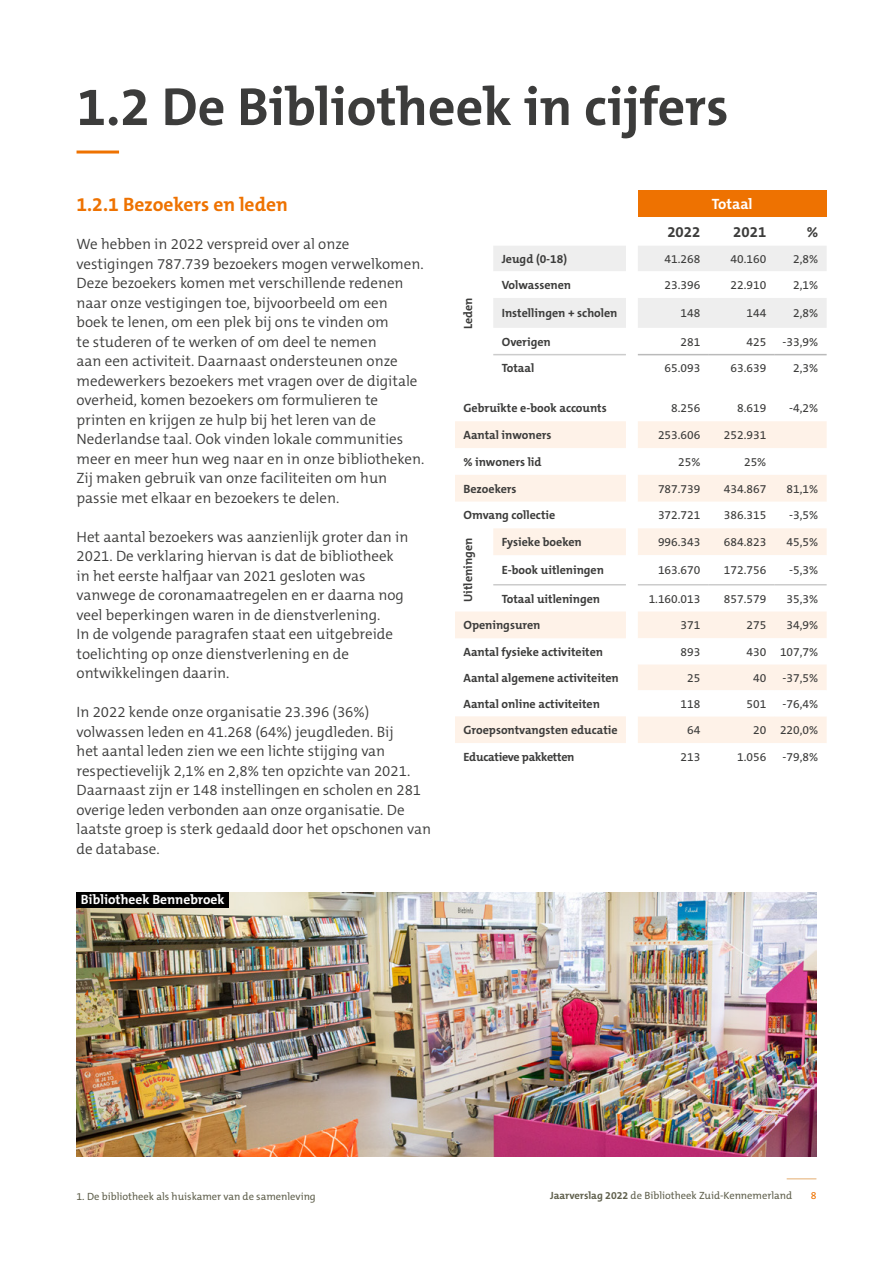
<style>
.page{position:relative;width:893px;height:1263px;background:#fff}
.page>*{position:absolute;margin:0;border:0;box-sizing:border-box;transform-origin:0 0}
.t1{font:700 54px "The Mix C5";color:#3c3c3b}
.Kop_5{font:700 19.5px "The Mix C5";color:#ee7201}
.Platte_tekst{font:300 15px/19.5px "The Mix C5";color:#3c3c3b}
.Tussenkop{font:700 15px "The Mix C5";color:#3c3c3b}
.Balk{font:700 15px "The Mix C5";color:#fff}
.Bijschriften{font:700 13.5px "The Mix C5";color:#fff}
.Primary{font:700 12px "The Mix C5";color:#3c3c3b}
.Tabel_cijfers_ps_8{font:12px "The Mix C5";color:#3c3c3b}
.Primary-2{font:700 12px "The Mix C5";letter-spacing:-.02em;color:#3c3c3b}
.t2{font:10.5px "The Mix C5";color:#60604d}
.t3{font:10.5px "The Mix C5";color:#ee7201}
.s1{font-weight:700}
</style>
<div class="page">
<svg style="left:787px;top:1178px;width:29px;height:1px"></svg>
<hr style="left:77px;top:151px;width:42px;height:3px;background:#ee7201">
<img style="left:77px;top:893px;width:739px;height:264px">
<div style="left:77px;top:892px;width:152px;height:16px;background:#000"></div>
<div style="left:638px;top:190px;width:189px;height:27px;background:#ee7201"></div>
<svg style="left:493px;top:246px;width:334px;height:82px"></svg>
<svg style="left:455px;top:421px;width:372px;height:134px;fill:#fef2e8"></svg>
<svg style="left:455px;top:585px;width:372px;height:158px"></svg>
<hr style="left:493px;top:354px;width:133px;height:1px;background:#ccc">
<hr style="left:493px;top:584px;width:133px;height:1px;background:#ccc">
<hr style="left:638px;top:354px;width:71px;height:1px;background:#bababa">
<hr style="left:709px;top:354px;width:66px;height:1px;background:#bababa">
<hr style="left:775px;top:354px;width:52px;height:1px;background:#bababa">
<hr style="left:638px;top:584px;width:71px;height:1px;background:#ccc">
<hr style="left:709px;top:584px;width:66px;height:1px;background:#ccc">
<hr style="left:775px;top:584px;width:52px;height:1px;background:#ccc">
<p class="t1" style="left:77px;top:72px;width:653px">1.2 De Bibliotheek in cijfers</p>
<p class="Kop_5" style="left:77px;top:192px;width:213px">1.2.1 Bezoekers en leden</p>
<p class="Platte_tekst" style="left:77px;top:234px;width:349px">We hebben in 2022 verspreid over al onze vestigingen 787.739 bezoekers mogen verwelkomen.<br>Deze bezoekers komen met verschillende redenen naar onze vestigingen toe, bijvoorbeeld om een<br>boek te lenen, om een plek bij ons te vinden om<br>te studeren of te werken of om deel te nemen<br>aan een activiteit. Daarnaast ondersteunen onze medewerkers bezoekers met vragen over de digitale overheid, komen bezoekers om formulieren te printen en krijgen ze hulp bij het leren van de Nederlandse taal. Ook vinden lokale communities meer en meer hun weg naar en in onze bibliotheken.<br>Zij maken gebruik van onze faciliteiten om hun passie met elkaar en bezoekers te delen.</p>
<p class="Platte_tekst" style="left:77px;top:527px;width:333px">Het aantal bezoekers was aanzienlijk groter dan in 2021. De verklaring hiervan is dat de bibliotheek in het eerste halfjaar van 2021 gesloten was vanwege de coronamaatregelen en er daarna nog veel beperkingen waren in de dienstverlening.<br>In de volgende paragrafen staat een uitgebreide toelichting op onze dienstverlening en de ontwikkelingen daarin.</p>
<p class="Platte_tekst" style="left:77px;top:702px;width:356px">In 2022 kende onze organisatie 23.396 (36%) volwassen leden en 41.268 (64%) jeugdleden. Bij<br>het aantal leden zien we een lichte stijging van respectievelijk 2,1% en 2,8% ten opzichte van 2021.<br>Daarnaast zijn er 148 instellingen en scholen en 281 overige leden verbonden aan onze organisatie. De laatste groep is sterk gedaald door het opschonen van de database.</p>
<p class="Bijschriften" style="left:81px;top:891px;width:145px">Bibliotheek Bennebroek</p>
<p class="Balk" style="left:712px;top:195px;width:42px">Totaal</p>
<p class="Tussenkop" style="left:667px;top:222px;width:34px">2022</p>
<p class="Tussenkop" style="left:733px;top:222px;width:34px">2021</p>
<p class="Tussenkop" style="left:807px;top:222px;width:13px">%</p>
<p class="Primary" style="left:502px;top:251px;width:67px">Jeugd (0-18)</p>
<p class="Tabel_cijfers_ps_8" style="left:665px;top:251px;width:37px">41.268</p>
<p class="Tabel_cijfers_ps_8" style="left:730px;top:251px;width:37px">40.160</p>
<p class="Tabel_cijfers_ps_8" style="left:793px;top:251px;width:26px">2,8%</p>
<p class="Primary" style="left:502px;top:277px;width:71px">Volwassenen</p>
<p class="Tabel_cijfers_ps_8" style="left:665px;top:277px;width:37px">23.396</p>
<p class="Tabel_cijfers_ps_8" style="left:730px;top:277px;width:37px">22.910</p>
<p class="Tabel_cijfers_ps_8" style="left:793px;top:277px;width:26px">2,1%</p>
<p class="Primary" style="left:502px;top:306px;width:117px">Instellingen + scholen</p>
<p class="Tabel_cijfers_ps_8" style="left:680px;top:306px;width:21px">148</p>
<p class="Tabel_cijfers_ps_8" style="left:746px;top:306px;width:21px">144</p>
<p class="Tabel_cijfers_ps_8" style="left:793px;top:306px;width:26px">2,8%</p>
<p class="Primary" style="left:502px;top:334px;width:50px">Overigen</p>
<p class="Tabel_cijfers_ps_8" style="left:680px;top:334px;width:21px">281</p>
<p class="Tabel_cijfers_ps_8" style="left:746px;top:334px;width:21px">425</p>
<p class="Tabel_cijfers_ps_8" style="left:783px;top:334px;width:37px">-33,9%</p>
<p class="Primary" style="left:502px;top:361px;width:34px">Totaal</p>
<p class="Tabel_cijfers_ps_8" style="left:665px;top:361px;width:37px">65.093</p>
<p class="Tabel_cijfers_ps_8" style="left:730px;top:361px;width:37px">63.639</p>
<p class="Tabel_cijfers_ps_8" style="left:793px;top:361px;width:26px">2,3%</p>
<p class="Primary" style="left:463px;top:401px;width:145px">Gebruikte e-book accounts</p>
<p class="Tabel_cijfers_ps_8" style="left:671px;top:401px;width:31px">8.256</p>
<p class="Tabel_cijfers_ps_8" style="left:737px;top:401px;width:31px">8.619</p>
<p class="Tabel_cijfers_ps_8" style="left:789px;top:401px;width:30px">-4,2%</p>
<p class="Primary" style="left:463px;top:427px;width:89px">Aantal inwoners</p>
<p class="Tabel_cijfers_ps_8" style="left:658px;top:427px;width:44px">253.606</p>
<p class="Tabel_cijfers_ps_8" style="left:724px;top:427px;width:44px">252.931</p>
<p class="Primary" style="left:463px;top:454px;width:80px">% inwoners lid</p>
<p class="Tabel_cijfers_ps_8" style="left:678px;top:454px;width:24px">25%</p>
<p class="Tabel_cijfers_ps_8" style="left:744px;top:454px;width:24px">25%</p>
<p class="Primary" style="left:463px;top:481px;width:55px">Bezoekers</p>
<p class="Tabel_cijfers_ps_8" style="left:658px;top:481px;width:44px">787.739</p>
<p class="Tabel_cijfers_ps_8" style="left:724px;top:481px;width:44px">434.867</p>
<p class="Tabel_cijfers_ps_8" style="left:787px;top:481px;width:33px">81,1%</p>
<p class="Primary" style="left:463px;top:508px;width:93px">Omvang collectie</p>
<p class="Tabel_cijfers_ps_8" style="left:658px;top:508px;width:44px">372.721</p>
<p class="Tabel_cijfers_ps_8" style="left:724px;top:508px;width:44px">386.315</p>
<p class="Tabel_cijfers_ps_8" style="left:789px;top:508px;width:30px">-3,5%</p>
<p class="Primary" style="left:461px;top:602px;width:65px;rotate:-90deg">Uitleningen</p>
<p class="Primary" style="left:502px;top:534px;width:81px">Fysieke boeken</p>
<p class="Tabel_cijfers_ps_8" style="left:658px;top:534px;width:44px">996.343</p>
<p class="Tabel_cijfers_ps_8" style="left:724px;top:534px;width:44px">684.823</p>
<p class="Tabel_cijfers_ps_8" style="left:787px;top:534px;width:33px">45,5%</p>
<p class="Primary" style="left:461px;top:329px;width:33px;rotate:-90deg">Leden</p>
<p class="Primary" style="left:502px;top:563px;width:104px">E-book uitleningen</p>
<p class="Tabel_cijfers_ps_8" style="left:658px;top:563px;width:44px">163.670</p>
<p class="Tabel_cijfers_ps_8" style="left:724px;top:563px;width:44px">172.756</p>
<p class="Tabel_cijfers_ps_8" style="left:789px;top:563px;width:30px">-5,3%</p>
<p class="Primary" style="left:502px;top:591px;width:100px">Totaal uitleningen</p>
<p class="Tabel_cijfers_ps_8" style="left:649px;top:591px;width:53px">1.160.013</p>
<p class="Tabel_cijfers_ps_8" style="left:724px;top:591px;width:44px">857.579</p>
<p class="Tabel_cijfers_ps_8" style="left:787px;top:591px;width:33px">35,3%</p>
<p class="Primary" style="left:463px;top:618px;width:78px">Openingsuren</p>
<p class="Tabel_cijfers_ps_8" style="left:680px;top:618px;width:21px">371</p>
<p class="Tabel_cijfers_ps_8" style="left:746px;top:618px;width:21px">275</p>
<p class="Tabel_cijfers_ps_8" style="left:787px;top:618px;width:33px">34,9%</p>
<p class="Primary" style="left:463px;top:644px;width:141px">Aantal fysieke activiteiten</p>
<p class="Tabel_cijfers_ps_8" style="left:680px;top:644px;width:21px">893</p>
<p class="Tabel_cijfers_ps_8" style="left:746px;top:644px;width:21px">430</p>
<p class="Tabel_cijfers_ps_8" style="left:780px;top:644px;width:40px">107,7%</p>
<p class="Primary" style="left:463px;top:670px;width:157px">Aantal algemene activiteiten</p>
<p class="Tabel_cijfers_ps_8" style="left:687px;top:670px;width:15px">25</p>
<p class="Tabel_cijfers_ps_8" style="left:753px;top:670px;width:15px">40</p>
<p class="Tabel_cijfers_ps_8" style="left:783px;top:670px;width:37px">-37,5%</p>
<p class="Primary" style="left:463px;top:696px;width:138px">Aantal online activiteiten</p>
<p class="Tabel_cijfers_ps_8" style="left:680px;top:696px;width:21px">118</p>
<p class="Tabel_cijfers_ps_8" style="left:746px;top:696px;width:21px">501</p>
<p class="Tabel_cijfers_ps_8" style="left:783px;top:696px;width:37px">-76,4%</p>
<p class="Primary" style="left:463px;top:722px;width:156px">Groepsontvangsten educatie</p>
<p class="Tabel_cijfers_ps_8" style="left:687px;top:722px;width:15px">64</p>
<p class="Tabel_cijfers_ps_8" style="left:753px;top:722px;width:15px">20</p>
<p class="Tabel_cijfers_ps_8" style="left:780px;top:722px;width:40px">220,0%</p>
<p class="Primary-2" style="left:463px;top:749px;width:113px">Educatieve pakketten</p>
<p class="Tabel_cijfers_ps_8" style="left:680px;top:749px;width:21px">213</p>
<p class="Tabel_cijfers_ps_8" style="left:737px;top:749px;width:31px">1.056</p>
<p class="Tabel_cijfers_ps_8" style="left:783px;top:749px;width:37px">-79,8%</p>
<p class="t2" style="left:77px;top:1190px;width:241px">1. De bibliotheek als huiskamer van de samenleving</p>
<p class="t2" style="left:550px;top:1189px;width:244px"><span class="s1">Jaarverslag 2022</span> de Bibliotheek Zuid-Kennemerland</p>
<p class="t3" style="left:811px;top:1189px;width:7px">8</p>
</div>
